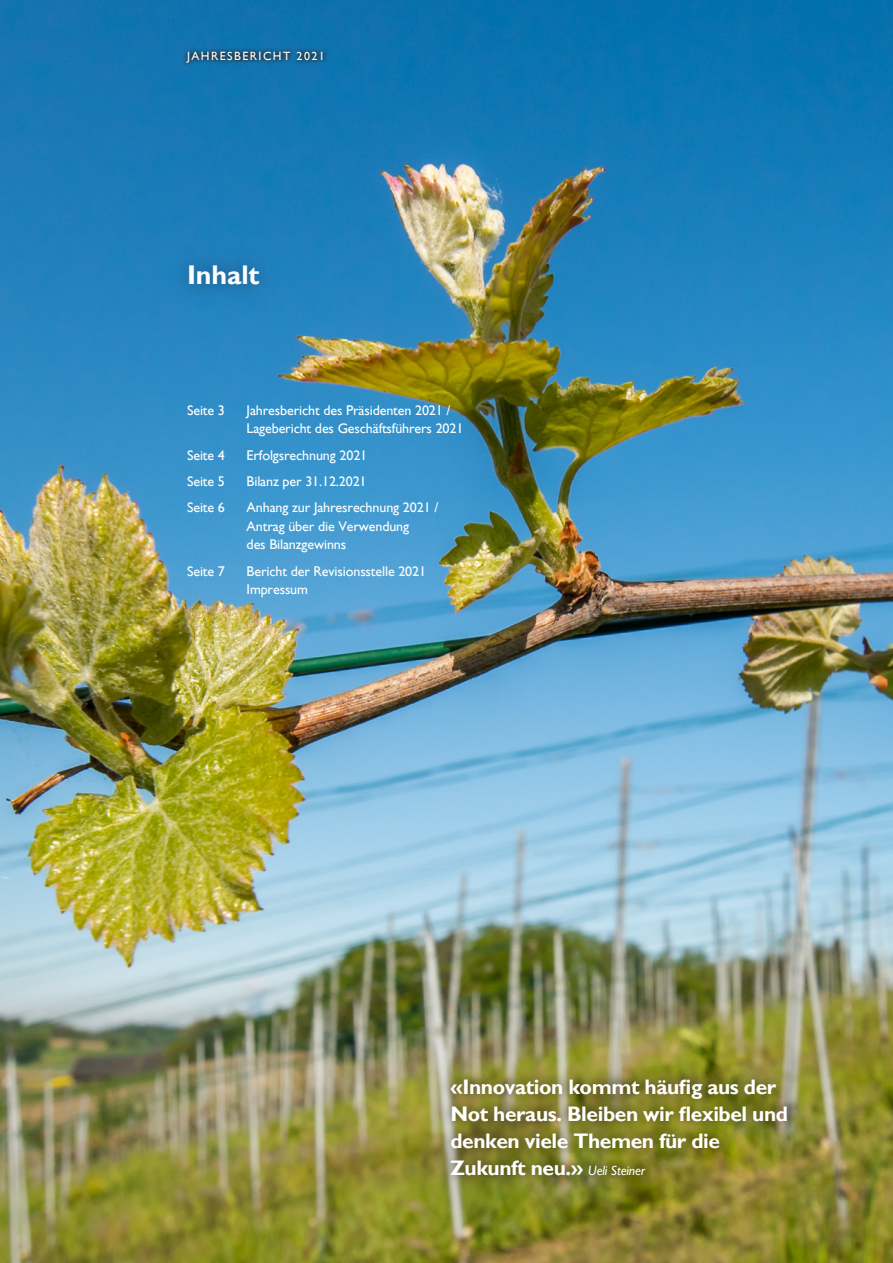
<style>
.page{position:relative;width:893px;height:1263px;background:#fff}
.page>*{position:absolute;margin:0;border:0;box-sizing:border-box;transform-origin:0 0}
.t1{font:700 27px "Gill Sans";letter-spacing:-.005em;color:#fff}
.t2{font:700 21px/27px "Gill Sans";letter-spacing:-.02em;color:#fff}
.t3{font:14.1px/18.8px "Gill Sans";letter-spacing:-.01em;color:#fff}
.t4{font:12px "Gill Sans";letter-spacing:.12em;color:#fff}
.s1{font-weight:400;font-style:italic;font-size:13.5px}
</style>
<div class="page">
<hr style="left:892px;top:383px;width:1px;height:880px;background:#eef0f1">
<img style="left:0;top:0;width:892px;height:1263px">
<img style="left:436px;top:1065px;width:367px;height:125px">
<img style="left:168px;top:247px;width:110px;height:58px">
<img style="left:181px;top:46px;width:147px;height:22px">
<p class="t4" style="left:187px;top:52px;width:139px">JAHRESBERICHT 2021</p>
<h1 class="t1" style="left:187px;top:265px;width:74px">Inhalt</h1>
<p class="t3" style="left:187px;top:402px;width:39px">Seite 3</p>
<p class="t3" style="left:247px;top:402px;width:218px">Jahresbericht des Präsidenten 2021 /<br>Lagebericht des Geschäftsführers 2021</p>
<p class="t3" style="left:187px;top:447px;width:39px">Seite 4</p>
<p class="t3" style="left:247px;top:447px;width:122px">Erfolgsrechnung 2021</p>
<p class="t3" style="left:187px;top:473px;width:39px">Seite 5</p>
<p class="t3" style="left:247px;top:473px;width:122px">Bilanz per 31.12.2021</p>
<p class="t3" style="left:187px;top:499px;width:39px">Seite 6</p>
<p class="t3" style="left:247px;top:499px;width:193px">Anhang zur Jahresrechnung 2021 /<br>Antrag über die Verwendung<br>des Bilanzgewinns</p>
<p class="t3" style="left:187px;top:563px;width:39px">Seite 7</p>
<p class="t3" style="left:247px;top:563px;width:181px">Bericht der Revisionsstelle 2021<br>Impressum</p>
<h2 class="t2" style="left:450px;top:1076px;width:339px">«Innovation kommt häufig aus der<br>Not heraus. Bleiben wir flexibel und denken viele Themen für die<br>Zukunft neu.» <span class="s1">Ueli Steiner</span></h2>
</div>
